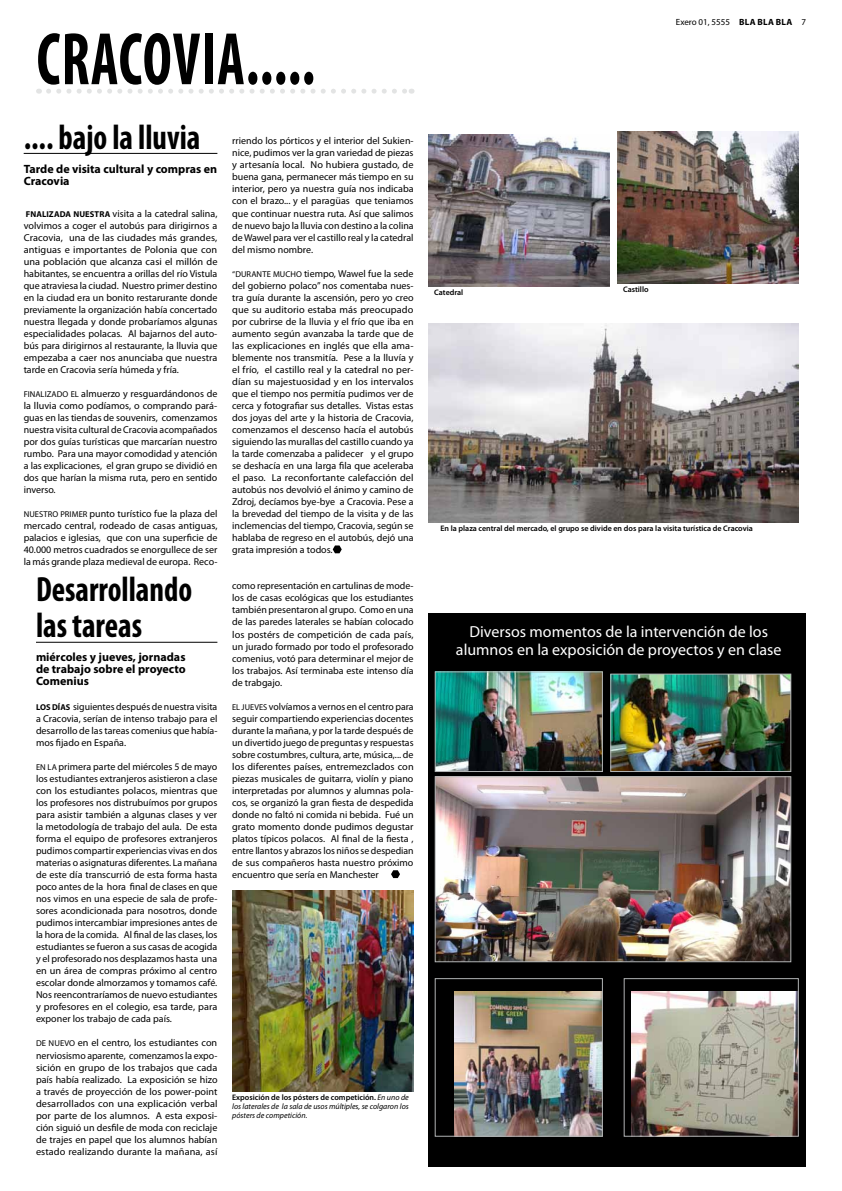
<style>
.page{position:relative;width:842px;height:1191px;background:#fff}
.page>*{position:absolute;margin:0;border:0;box-sizing:border-box;transform-origin:0 0}
.t1{font:700 condensed 75px "Myriad Pro";letter-spacing:.02em;color:#000;scale:.8 1}
.t2{font:700 condensed 35.2px/36px "Myriad Pro";color:#000;scale:.91 1}
.t3{font:16px/18px "Myriad Pro";color:#fff;text-align:center}
.t4{font:700 12px/12px "Myriad Pro";color:#000}
.t5{font:10px/12px "Myriad Pro";color:#000;text-align:justify}
.t6{font:9px "Myriad Pro";color:#000}
.t7{font:8.5px "Myriad Pro";color:#000}
.t8{font:700 8.5px "Myriad Pro";color:#000}
.t9{font:italic 8px/9px "Myriad Pro";color:#000;text-align:justify}
.t10{font:600 8px "Myriad Pro";color:#000}
.s1{font-size:8.5px}
.s2{font-weight:600;font-style:normal}
.s3{font-weight:700}
</style>
<div class="page">
<div style="left:428px;top:613px;width:378px;height:553px;background:#000"></div>
<img style="left:232px;top:890px;width:182px;height:201px">
<img style="left:617px;top:132px;width:181px;height:151px">
<img style="left:428px;top:323px;width:370px;height:199px">
<img style="left:428px;top:135px;width:182px;height:151px">
<img style="left:437px;top:673px;width:164px;height:97px">
<div style="left:435px;top:671px;width:168px;height:101px;border:1px solid #b1b3b4"></div>
<img style="left:612px;top:675px;width:177px;height:95px">
<div style="left:610px;top:673px;width:181px;height:99px;border:1px solid #b1b3b4"></div>
<img style="left:437px;top:778px;width:352px;height:182px">
<div style="left:435px;top:776px;width:356px;height:186px;border:1px solid #b1b3b4"></div>
<img style="left:454px;top:991px;width:147px;height:143px">
<div style="left:435px;top:978px;width:168px;height:158px;border:1px solid #b1b3b4"></div>
<img style="left:631px;top:991px;width:166px;height:143px">
<div style="left:624px;top:978px;width:175px;height:158px;border:1px solid #b1b3b4"></div>
<hr style="left:24px;top:153px;width:193px;height:1px;background:#000">
<svg style="left:333px;top:545px;width:9px;height:8px"></svg>
<hr style="left:36px;top:642px;width:181px;height:1px;background:#000">
<svg style="left:391px;top:870px;width:9px;height:8px"></svg>
<svg style="left:49px;top:89px;width:363px;height:5px"></svg>
<h1 class="t1" style="left:37px;top:12px;width:350px">cracovia.....</h1>
<h2 class="t2" style="left:24px;top:118px;width:196px">.... bajo la lluvia</h2>
<p class="t4" style="left:24px;top:162px;width:195px">Tarde de visita cultural y compras en<br>Cracovia</p>
<p class="t8" style="left:26px;top:208px;width:10px">fnali</p>
<p class="t8" style="left:49px;top:208px;width:12px">zada</p>
<p class="t8" style="left:73px;top:208px;width:7px">nuestra</p>
<p class="t5" style="left:24px;top:207px;width:195px;text-indent:89px">visita a la catedral salina, volvimos a coger el autobús para dirigirnos a Cracovia, una de las ciudades más grandes, antiguas e importantes de Polonia que con una población que alcanza casi el millón de habitantes, se encuentra a orillas del río Vistula que atraviesa la ciudad. Nuestro primer destino en la ciudad era un bonito restarurante donde previamente la organización había concertado nuestra llegada y donde probaríamos algunas especialidades polacas. Al bajarnos del auto&shy;bús para dirigirnos al restaurante, la lluvia que empezaba a caer nos anunciaba que nuestra tarde en Cracovia sería húmeda y fría.</p>
<p class="t7" style="left:24px;top:389px;width:6px">finalizado</p>
<p class="t5" style="left:24px;top:387px;width:195px;text-indent:47px"><span class="s1">el</span> almuerzo y resguardándonos de la lluvia como podíamos, o comprando pará&shy;guas en las tiendas de souvenirs, comenzamos nuestra visita cultural de Cracovia acompañados por dos guías turísticas que marcarían nuestro rumbo. Para una mayor comodidad y atención a las explicaciones, el gran grupo se dividió en dos que harían la misma ruta, pero en sentido inverso.</p>
<p class="t7" style="left:24px;top:509px;width:6px">nuestro</p>
<p class="t7" style="left:60px;top:509px;width:6px">primer</p>
<p class="t5" style="left:24px;top:508px;width:195px;text-indent:66px">punto turístico fue la plaza del mercado central, rodeado de casas antiguas, palacios e iglesias, que con una superficie de 40.000 metros cuadrados se enorgullece de ser la más grande plaza medieval de europa. Reco-</p>
<h2 class="t2" style="left:36px;top:571px;width:173px">Desarrollando las tareas</h2>
<p class="t4" style="left:36px;top:651px;width:151px;text-align:justify">miércoles y jueves, jornadas de trabajo sobre el proyecto Comenius</p>
<p class="t8" style="left:36px;top:701px;width:6px">los</p>
<p class="t8" style="left:52px;top:701px;width:6px">días</p>
<p class="t5" style="left:36px;top:700px;width:183px;text-indent:37px">siguientes después de nuestra visita a Cracovia, serían de intenso trabajo para el desarrollo de las tareas comenius que había&shy;mos fijado en España.</p>
<p class="t5" style="left:36px;top:760px;width:183px"><span class="s1">En la</span> primera parte del miércoles 5 de mayo los estudiantes extranjeros asistieron a clase con los estudiantes polacos, mientras que los profesores nos distrubuímos por grupos para asistir también a algunas clases y ver la metodología de trabajo del aula. De esta forma el equipo de profesores extranjeros pudimos compartir experiencias vivas en dos materias o asignaturas diferentes. La mañana de este día transcurrió de esta forma hasta poco antes de la hora final de clases en que nos vimos en una especie de sala de profe&shy;sores acondicionada para nosotros, donde pudimos intercambiar impresiones antes de la hora de la comida. Al final de las clases, los estudiantes se fueron a sus casas de acogida y el profesorado nos desplazamos hasta una en un área de compras próximo al centro escolar donde almorzamos y tomamos café.<br>Nos reencontraríamos de nuevo estudiantes y profesores en el colegio, esa tarde, para exponer los trabajo de cada país.</p>
<p class="t7" style="left:36px;top:1038px;width:19px">De nuevo</p>
<p class="t5" style="left:36px;top:1037px;width:183px;text-indent:42px">en el centro, los estudiantes con nerviosismo aparente, comenzamos la expo&shy;sición en grupo de los trabajos que cada país había realizado. La exposición se hizo a través de proyección de los power-point desarrollados con una explicación verbal por parte de los alumnos. A esta exposi&shy;ción siguió un desfile de moda con reciclaje de trajes en papel que los alumnos habían estado realizando durante la mañana, así</p>
<p class="t5" style="left:232px;top:135px;width:183px">rriendo los pórticos y el interior del Sukien&shy;nice, pudimos ver la gran variedad de piezas y artesanía local. No hubiera gustado, de buena gana, permanecer más tiempo en su interior, pero ya nuestra guía nos indicaba con el brazo... y el paragüas que teniamos que continuar nuestra ruta. Así que salimos de nuevo bajo la lluvia con destino a la colina de Wawel para ver el castillo real y la catedral del mismo nombre.</p>
<p class="t7" style="left:232px;top:268px;width:10px">“durante</p>
<p class="t7" style="left:273px;top:268px;width:7px">muc</p>
<p class="t5" style="left:232px;top:267px;width:183px;text-indent:58px"><span class="s1">ho</span> tiempo, Wawel fue la sede del gobierno polaco” nos comentaba nues&shy;tra guía durante la ascensión, pero yo creo que su auditorio estaba más preocupado por cubrirse de la lluvia y el frío que iba en aumento según avanzaba la tarde que de las explicaciones en inglés que ella ama&shy;blemente nos transmitía. Pese a la lluvía y el frío, el castillo real y la catedral no per&shy;dían su majestuosidad y en los intervalos que el tiempo nos permitía pudimos ver de cerca y fotografiar sus detalles. Vistas estas dos joyas del arte y la historia de Cracovia, comenzamos el descenso hacía el autobús siguiendo las murallas del castillo cuando ya la tarde comenzaba a palidecer y el grupo se deshacía en una larga fila que aceleraba el paso. La reconfortante calefacción del autobús nos devolvió el ánimo y camino de Zdroj, decíamos bye-bye a Cracovia. Pese a la brevedad del tiempo de la visita y de las inclemencias del tiempo, Cracovia, según se hablaba de regreso en el autobús, dejó una grata impresión a todos.</p>
<p class="t5" style="left:232px;top:580px;width:183px">como representación en cartulinas de mode&shy;los de casas ecológicas que los estudiantes también presentaron al grupo. Como en una de las paredes laterales se habían colocado los postérs de competición de cada país, un jurado formado por todo el profesorado comenius, votó para determinar el mejor de los trabajos. Así terminaba este intenso día de trabgajo.</p>
<p class="t7" style="left:232px;top:701px;width:18px">el jueves</p>
<p class="t5" style="left:232px;top:700px;width:183px;text-indent:37px">volvíamos a vernos en el centro para seguir compartiendo experiencias docentes durante la mañana, y por la tarde después de un divertido juego de preguntas y respuestas sobre costumbres, cultura, arte, música,... de los diferentes países, entremezclados con piezas musicales de guitarra, violín y piano interpretadas por alumnos y alumnas pola&shy;cos, se organizó la gran fiesta de despedida donde no faltó ni comida ni bebida. Fué un grato momento donde pudimos degustar platos típicos polacos. Al final de la fiesta , entre llantos y abrazos los niños se despedian de sus compañeros hasta nuestro próximo encuentro que sería en Manchester</p>
<p class="t9" style="left:232px;top:1092px;width:178px"><span class="s2">Exposición de los pósters de competición.</span> En uno de los laterales de la sala de usos múltiples, se colgaron los pósters de competición.</p>
<p class="t10" style="left:434px;top:287px;width:31px">Catedral</p>
<p class="t6" style="left:676px;top:16px;width:131px">Exero 01, 5555 <span class="s3">BLA BLA BLA</span> 7</p>
<p class="t10" style="left:623px;top:284px;width:27px">Castillo</p>
<p class="t10" style="left:440px;top:523px;width:314px">En la plaza central del mercado, el grupo se divide en dos para la visita turística de Cracovia</p>
<h3 class="t3" style="left:456px;top:622px;width:327px">Diversos momentos de la intervención de los alumnos en la exposición de proyectos y en clase</h3>
</div>
